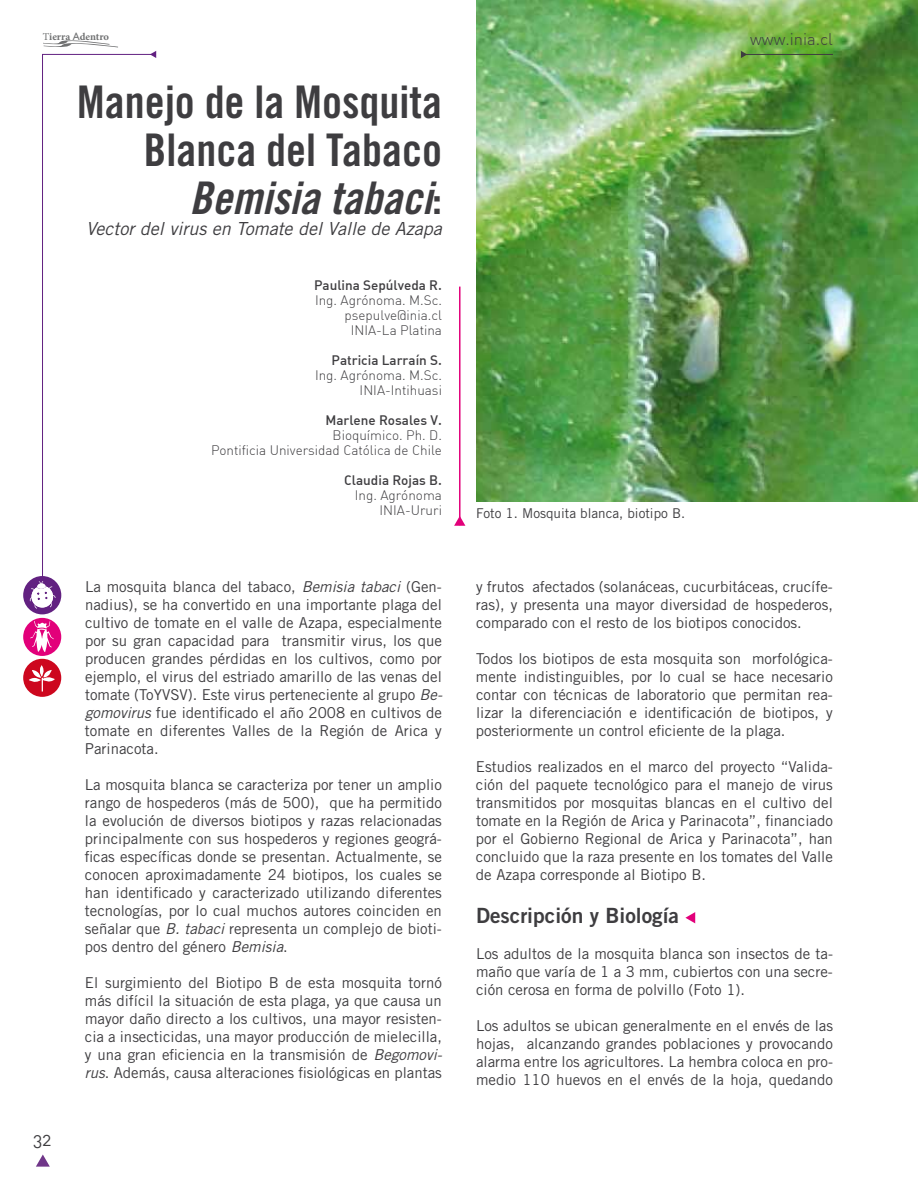
<style>
.page{position:relative;width:918px;height:1188px;background:#fff}
.page>*{position:absolute;margin:0;border:0;box-sizing:border-box;transform-origin:0 0}
.t1{font:45px/48px "Trade Gothic LT Std Bd Cn 20";color:#3e3d40;text-align:right}
.t2{font:45px "Trade Gothic LT Std Bd Cn 20 Obl";color:#3e3d40}
.t3{font:21px "Trade Gothic LT Std Bd 2";color:#3e3d40}
.t4{font:italic 18px "Trade Gothic LT Std";color:#3e3d40}
.t5{font:18px "DIN Alternate";color:#3e3d40}
.t6{font:300 16.5px "DIN Alternate";color:#3e3d40}
.t7{font:15px/18px "Trade Gothic LT Std";color:#3e3d40;text-align:justify}
.t8{font:300 13.5px/15px "DIN Alternate";color:#3e3d40;text-align:right}
.t9{font:500 13.5px "DIN Alternate";color:#3e3d40}
.t10{font:13.5px "Trade Gothic LT Std";color:#3e3d40}
.t11{font:700 10.5px "Minion Pro";letter-spacing:-.005em;color:#707172}
.s1{font-weight:400}
.s2{font-family:"Gill Sans";font-weight:400}
.s3{font-family:"Trade Gothic LT Std Bd Cn 20"}
.s4{font-style:italic}
</style>
<div class="page">
<div style="left:23px;top:576px;width:38px;height:38px;background:#622181;border-radius:50%"></div>
<svg style="left:29px;top:581px;width:27px;height:28px"></svg>
<svg style="left:42px;top:54px;width:108px;height:524px"></svg>
<svg style="left:150px;top:51px;width:6px;height:7px"></svg>
<svg style="left:36px;top:1155px;width:14px;height:12px"></svg>
<div style="left:23px;top:659px;width:38px;height:38px;background:#cd071e;border-radius:50%"></div>
<svg style="left:29px;top:665px;width:26px;height:27px"></svg>
<div style="left:23px;top:618px;width:38px;height:38px;background:#e2007a;border-radius:50%"></div>
<svg style="left:30px;top:621px;width:24px;height:31px"></svg>
<svg style="left:43px;top:40px;width:75px;height:8px"></svg>
<img style="left:476px;top:0;width:442px;height:501px">
<svg style="left:685px;top:912px;width:10px;height:11px"></svg>
<svg style="left:741px;top:51px;width:6px;height:7px"></svg>
<hr style="left:741px;top:54px;width:92px;height:1px;background:#3e3d40">
<hr style="left:459px;top:287px;width:2px;height:238px;background:#e2007a">
<svg style="left:454px;top:516px;width:11px;height:10px"></svg>
<p class="t11" style="left:43px;top:30px;width:68px"><span class="s1">T</span>ierra <span class="s2">A</span>dentro</p>
<h1 class="t1" style="left:77px;top:77px;width:366px">Manejo de la Mosquita<br>Blanca del Tabaco</h1>
<h1 class="t2" style="left:190px;top:170px;width:254px">Bemisia tabaci<span class="s3">:</span></h1>
<p class="t4" style="left:86px;top:218px;width:357px">Vector del virus en Tomate del Valle de Azapa</p>
<p class="t9" style="left:314px;top:277px;width:129px">Paulina Sepúlveda R.</p>
<p class="t8" style="left:315px;top:293px;width:128px">Ing. Agrónoma. M.Sc. psepulve@inia.cl<br>INIA-La Platina</p>
<p class="t9" style="left:332px;top:352px;width:112px">Patricia Larraín S.</p>
<p class="t8" style="left:315px;top:368px;width:128px">Ing. Agrónoma. M.Sc.<br>INIA-Intihuasi</p>
<p class="t9" style="left:325px;top:412px;width:118px">Marlene Rosales V.</p>
<p class="t8" style="left:211px;top:428px;width:232px">Bioquímico. Ph. D.<br>Pontificia Universidad Católica de Chile</p>
<p class="t9" style="left:344px;top:472px;width:99px">Claudia Rojas B.</p>
<p class="t8" style="left:355px;top:488px;width:89px">Ing. Agrónoma<br>INIA-Ururi</p>
<p class="t5" style="left:33px;top:1128px;width:20px">32</p>
<p class="t7" style="left:85px;top:578px;width:359px">La mosquita blanca del tabaco, <span class="s4">Bemisia tabaci</span> (Gen&shy;nadius), se ha convertido en una importante plaga del cultivo de tomate en el valle de Azapa, especialmente por su gran capacidad para transmitir virus, los que producen grandes pérdidas en los cultivos, como por ejemplo, el virus del estriado amarillo de las venas del tomate (ToYVSV). Este virus perteneciente al grupo <span class="s4">Be&shy;gomovirus</span> fue identificado el año 2008 en cultivos de tomate en diferentes Valles de la Región de Arica y Parinacota.</p>
<p class="t7" style="left:85px;top:776px;width:359px">La mosquita blanca se caracteriza por tener un amplio rango de hospederos (más de 500), que ha permitido la evolución de diversos biotipos y razas relacionadas principalmente con sus hospederos y regiones geográ&shy;ficas específicas donde se presentan. Actualmente, se conocen aproximadamente 24 biotipos, los cuales se han identificado y caracterizado utilizando diferentes tecnologías, por lo cual muchos autores coinciden en señalar que <span class="s4">B. tabaci</span> representa un complejo de bioti&shy;pos dentro del género <span class="s4">Bemisia</span>.</p>
<p class="t7" style="left:85px;top:974px;width:359px">El surgimiento del Biotipo B de esta mosquita tornó más difícil la situación de esta plaga, ya que causa un mayor daño directo a los cultivos, una mayor resisten&shy;cia a insecticidas, una mayor producción de mielecilla, y una gran eficiencia en la transmisión de <span class="s4">Begomovi&shy;rus</span>. Además, causa alteraciones fisiológicas en plantas</p>
<p class="t6" style="left:750px;top:29px;width:84px">www.inia.cl</p>
<p class="t10" style="left:476px;top:505px;width:211px">Foto 1. Mosquita blanca, biotipo B.</p>
<p class="t7" style="left:476px;top:578px;width:358px">y frutos afectados (solanáceas, cucurbitáceas, crucífe&shy;ras), y presenta una mayor diversidad de hospederos, comparado con el resto de los biotipos conocidos.</p>
<p class="t7" style="left:476px;top:650px;width:359px">Todos los biotipos de esta mosquita son morfológica&shy;mente indistinguibles, por lo cual se hace necesario contar con técnicas de laboratorio que permitan rea&shy;lizar la diferenciación e identificación de biotipos, y posteriormente un control eficiente de la plaga.</p>
<p class="t7" style="left:476px;top:758px;width:359px">Estudios realizados en el marco del proyecto “Valida&shy;ción del paquete tecnológico para el manejo de virus transmitidos por mosquitas blancas en el cultivo del tomate en la Región de Arica y Parinacota”, financiado por el Gobierno Regional de Arica y Parinacota”, han concluido que la raza presente en los tomates del Valle de Azapa corresponde al Biotipo B.</p>
<h2 class="t3" style="left:476px;top:903px;width:205px">Descripción y Biología</h2>
<p class="t7" style="left:476px;top:945px;width:358px">Los adultos de la mosquita blanca son insectos de ta&shy;maño que varía de 1 a 3 mm, cubiertos con una secre&shy;ción cerosa en forma de polvillo (Foto 1).</p>
<p class="t7" style="left:476px;top:1017px;width:359px">Los adultos se ubican generalmente en el envés de las hojas, alcanzando grandes poblaciones y provocando alarma entre los agricultores. La hembra coloca en pro&shy;medio 110 huevos en el envés de la hoja, quedando</p>
</div>
